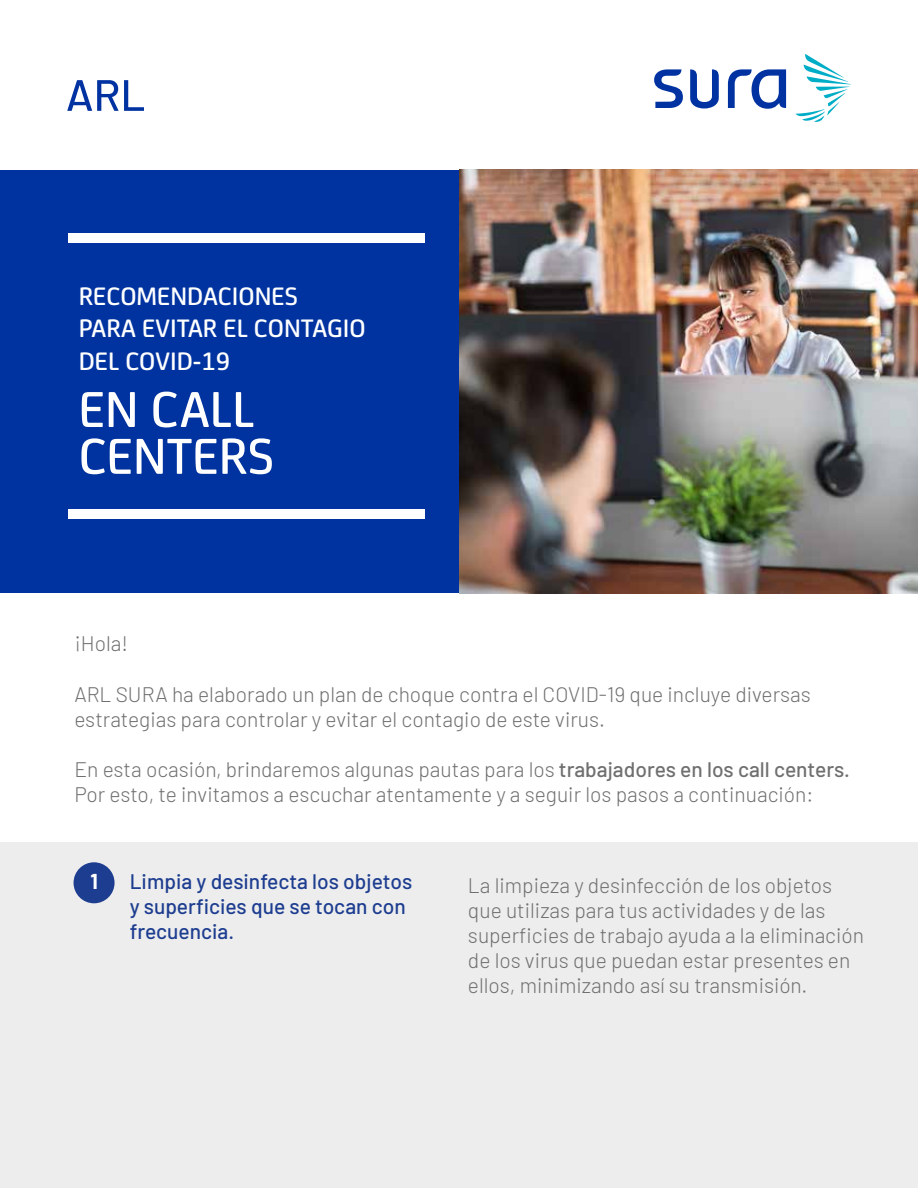
<style>
.page{position:relative;width:918px;height:1188px;background:#fff}
.page>*{position:absolute;margin:0;border:0;box-sizing:border-box;transform-origin:0 0}
.t1{font:500 54px/46.8px "FS Joey";color:#fff}
.t2{font:500 27px/32.4px "FS Joey";color:#fff}
.t3{font:300 21px/25.2px "Barlow";color:#706f6f}
.t4{font:500 21px/25.2px "Barlow";color:#1d3d90}
.t5{font:700 21px "Barlow";color:#fff}
.s1{font-weight:500}
</style>
<div class="page">
<div style="left:0;top:843px;width:918px;height:345px;background:#ededed"></div>
<div style="left:0;top:170px;width:468px;height:422px;background:#0033a0"></div>
<img style="left:459px;top:170px;width:459px;height:423px">
<svg style="left:796px;top:54px;width:55px;height:68px"></svg>
<svg style="left:654px;top:69px;width:132px;height:40px"></svg>
<svg style="left:67px;top:80px;width:51px;height:31px"></svg>
<svg style="left:124px;top:80px;width:20px;height:31px"></svg>
<div style="left:74px;top:862px;width:41px;height:41px;background:#1d3d90;border-radius:50%"></div>
<div style="left:68px;top:233px;width:357px;height:10px;background:#fff"></div>
<div style="left:68px;top:509px;width:357px;height:10px;background:#fff"></div>
<p class="t2" style="left:79px;top:278px;width:288px">RECOMENDACIONES<br>PARA EVITAR EL CONTAGIO<br>DEL COVID-19</p>
<h1 class="t1" style="left:79px;top:382px;width:197px">EN CALL<br>CENTERS</h1>
<p class="t3" style="left:74px;top:629px;width:55px">¡Hola!</p>
<p class="t3" style="left:74px;top:680px;width:738px">ARL SURA ha elaborado un plan de choque contra el COVID-19 que incluye diversas estrategias para controlar y evitar el contagio de este virus.</p>
<p class="t3" style="left:74px;top:755px;width:777px">En esta ocasión, brindaremos algunas pautas para los <span class="s1">trabajadores en los call centers.<br></span>Por esto, te invitamos a escuchar atentamente y a seguir los pasos a continuación:</p>
<p class="t4" style="left:130px;top:867px;width:284px">Limpia y desinfecta los objetos y superficies que se tocan con frecuencia.</p>
<p class="t5" style="left:90px;top:866px;width:9px">1</p>
<p class="t3" style="left:468px;top:871px;width:398px">La limpieza y desinfección de los objetos que utilizas para tus actividades y de las superficies de trabajo ayuda a la eliminación de los virus que puedan estar presentes en ellos, minimizando así su transmisión.</p>
</div>
